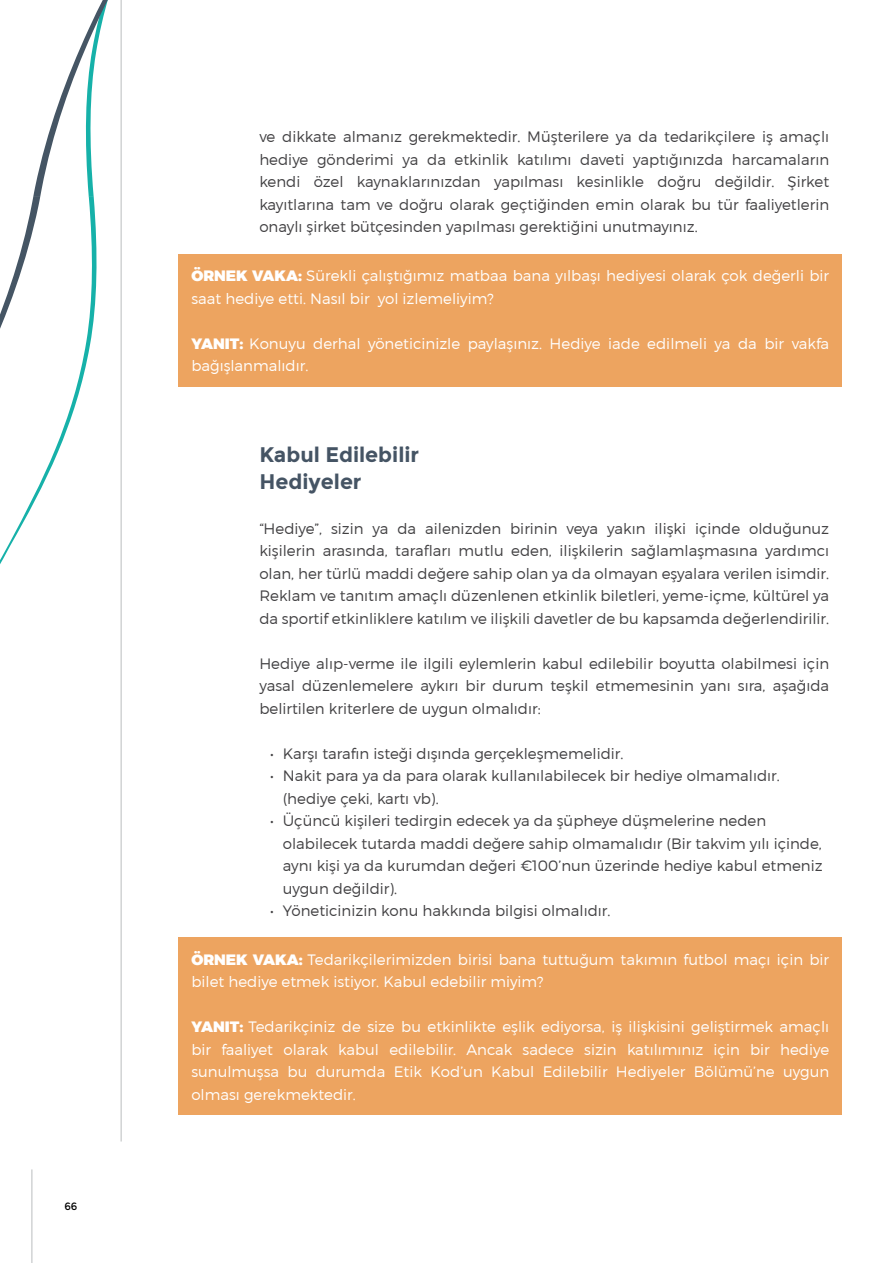
<style>
.page{position:relative;width:893px;height:1263px;background:#fff}
.page>*{position:absolute;margin:0;border:0;box-sizing:border-box;transform-origin:0 0}
.t1{font:700 21px/27px "Montserrat";color:#455464}
.t2{font:300 15px/22.5px "Montserrat";color:#414042;text-align:justify}
.t3{font:300 15px/22.5px "Montserrat";color:#fff}
.t4{font:10.5px "Montserrat";color:#000}
.s1{font-weight:900}
</style>
<div class="page">
<svg style="left:0;top:0;width:261px;height:1263px"></svg>
<div style="left:179px;top:254px;width:663px;height:133px;background:#eda460"></div>
<div style="left:179px;top:938px;width:663px;height:177px;background:#eda460"></div>
<p class="t4" style="left:64px;top:1200px;width:15px">66</p>
<p class="t2" style="left:259px;top:125px;width:571px">ve dikkate almanız gerekmektedir. Müşterilere ya da tedarikçilere iş amaçlı hediye gönderimi ya da etkinlik katılımı daveti yaptığınızda harcamaların kendi özel kaynaklarınızdan yapılması kesinlikle doğru değildir. Şirket kayıtlarına tam ve doğru olarak geçtiğinden emin olarak bu tür faaliyetlerin onaylı şirket bütçesinden yapılması gerektiğini unutmayınız.</p>
<p class="t3" style="left:191px;top:265px;width:639px"><span class="s1">ÖRNEK VAKA:</span> Sürekli çalıştığımız matbaa bana yılbaşı hediyesi olarak çok değerli bir saat hediye etti. Nasıl bir yol izlemeliyim?</p>
<p class="t3" style="left:191px;top:332px;width:639px"><span class="s1">YANIT:</span> Konuyu derhal yöneticinizle paylaşınız. Hediye iade edilmeli ya da bir vakfa bağışlanmalıdır.</p>
<h1 class="t1" style="left:259px;top:441px;width:161px">Kabul Edilebilir<br>Hediyeler</h1>
<p class="t2" style="left:259px;top:517px;width:571px">“Hediye”, sizin ya da ailenizden birinin veya yakın ilişki içinde olduğunuz kişilerin arasında, tarafları mutlu eden, ilişkilerin sağlamlaşmasına yardımcı olan, her türlü maddi değere sahip olan ya da olmayan eşyalara verilen isimdir.<br>Reklam ve tanıtım amaçlı düzenlenen etkinlik biletleri, yeme-içme, kültürel ya da sportif etkinliklere katılım ve ilişkili davetler de bu kapsamda değerlendirilir.</p>
<p class="t2" style="left:259px;top:652px;width:571px">Hediye alıp-verme ile ilgili eylemlerin kabul edilebilir boyutta olabilmesi için yasal düzenlemelere aykırı bir durum teşkil etmemesinin yanı sıra, aşağıda belirtilen kriterlere de uygun olmalıdır:</p>
<p class="t2" style="left:270px;top:742px;width:355px">• Karşı tarafın isteği dışında gerçekleşmemelidir.</p>
<p class="t2" style="left:283px;top:764px;width:499px;text-indent:-13px">• Nakit para ya da para olarak kullanılabilecek bir hediye olmamalıdır. (hediye çeki, kartı vb).</p>
<p class="t2" style="left:283px;top:809px;width:541px;text-align:left;text-indent:-13px">• Üçüncü kişileri tedirgin edecek ya da şüpheye düşmelerine neden olabilecek tutarda maddi değere sahip olmamalıdır (Bir takvim yılı içinde, aynı kişi ya da kurumdan değeri €100’nun üzerinde hediye kabul etmeniz uygun değildir).</p>
<p class="t2" style="left:270px;top:899px;width:342px">• Yöneticinizin konu hakkında bilgisi olmalıdır.</p>
<p class="t3" style="left:191px;top:948px;width:639px"><span class="s1">ÖRNEK VAKA:</span> Tedarikçilerimizden birisi bana tuttuğum takımın futbol maçı için bir bilet hediye etmek istiyor. Kabul edebilir miyim?</p>
<p class="t3" style="left:191px;top:1016px;width:639px;text-align:justify"><span class="s1">YANIT:</span> Tedarikçiniz de size bu etkinlikte eşlik ediyorsa, iş ilişkisini geliştirmek amaçlı bir faaliyet olarak kabul edilebilir. Ancak sadece sizin katılımınız için bir hediye sunulmuşsa bu durumda Etik Kod’un Kabul Edilebilir Hediyeler Bölümü’ne uygun olması gerekmektedir.</p>
</div>
